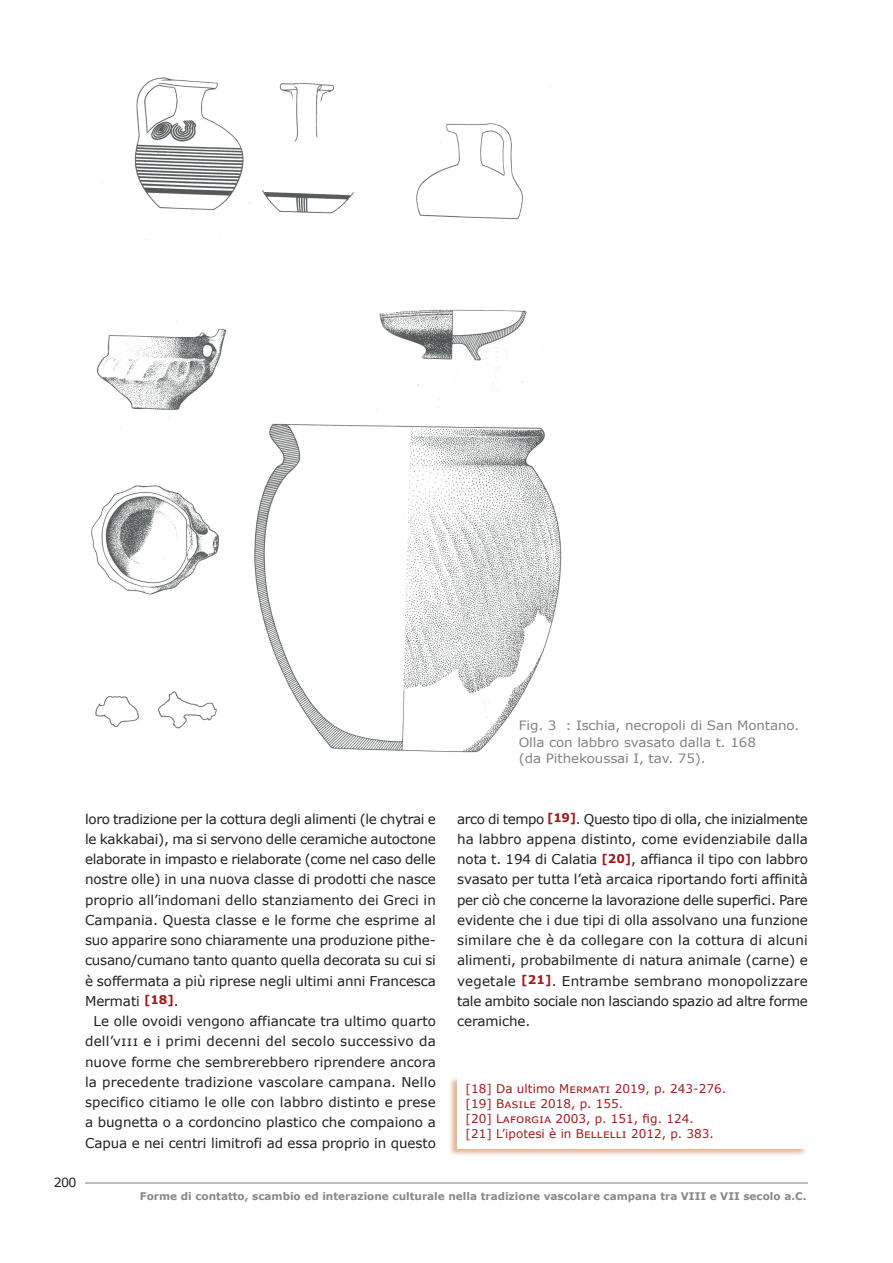
<style>
.page{position:relative;width:893px;height:1263px;background:#fff}
.page>*{position:absolute;margin:0;border:0;box-sizing:border-box;transform-origin:0 0}
.t1{font:13.5px/20.2px "Verdana";letter-spacing:-.005em;color:#231f20;text-align:justify}
.t2{font:12.9px/16.5px "Verdana";letter-spacing:-.005em;color:#808285;scale:1.05 1}
.t3{font:12.6px "Verdana";color:#231f20}
.t4{font:12px/15px "Verdana";letter-spacing:.005em;color:#9d1b1e}
.t5{font:700 10.5px "Verdana";color:#87898c}
.s1{font-weight:700;font-size:12px;color:#9d1b1e}
</style>
<div class="page">
<hr style="left:85px;top:1182px;width:723px;height:2px;background:#bcbdc0">
<div style="left:448px;top:1076px;width:359px;height:81px;background:#c86c33;opacity:.5"></div>
<div style="left:457px;top:1077px;width:349px;height:71px;background:#fff"></div>
<img style="left:91px;top:77px;width:471px;height:676px">
<p class="t2" style="left:519px;top:717px;width:269px">Fig. 3 : Ischia, necropoli di San Montano.<br>Olla con labbro svasato dalla t. 168<br>(da Pithekoussai I, tav. 75).</p>
<p class="t1" style="left:85px;top:808px;width:352px">loro tradizione per la cottura degli alimenti (le chytrai e le kakkabai), ma si servono delle ceramiche autoctone elaborate in impasto e rielaborate (come nel caso delle nostre olle) in una nuova classe di prodotti che nasce proprio all’indomani dello stanziamento dei Greci in Campania. Questa classe e le forme che esprime al suo apparire sono chiaramente una produzione pithe&shy;cusano/cumano tanto quanto quella decorata su cui si è soffermata a più riprese negli ultimi anni Francesca Mermati <span class="s1">[18]</span>.</p>
<p class="t1" style="left:85px;top:1011px;width:352px;text-indent:9px">Le olle ovoidi vengono affiancate tra ultimo quarto dell’viii e i primi decenni del secolo successivo da nuove forme che sembrerebbero riprendere ancora la precedente tradizione vascolare campana. Nello specifico citiamo le olle con labbro distinto e prese a bugnetta o a cordoncino plastico che compaiono a Capua e nei centri limitrofi ad essa proprio in questo</p>
<p class="t1" style="left:457px;top:808px;width:352px">arco di tempo <span class="s1">[19]</span>. Questo tipo di olla, che inizialmente ha labbro appena distinto, come evidenziabile dalla nota t. 194 di Calatia <span class="s1">[20]</span>, affianca il tipo con labbro svasato per tutta l’età arcaica riportando forti affinità per ciò che concerne la lavorazione delle superfici. Pare evidente che i due tipi di olla assolvano una funzione similare che è da collegare con la cottura di alcuni alimenti, probabilmente di natura animale (carne) e vegetale <span class="s1">[21]</span>. Entrambe sembrano monopolizzare tale ambito sociale non lasciando spazio ad altre forme ceramiche.</p>
<p class="t4" style="left:466px;top:1081px;width:262px">[18] Da ultimo Mermati 2019, p. 243-276. [19] Basile 2018, p. 155.<br>[20] Laforgia 2003, p. 151, fig. 124.<br>[21] L’ipotesi è in Bellelli 2012, p. 383.</p>
<p class="t3" style="left:54px;top:1173px;width:24px">200</p>
<p class="t5" style="left:140px;top:1189px;width:668px">Forme di contatto, scambio ed interazione culturale nella tradizione vascolare campana tra VIII e VII secolo a.C.</p>
</div>
